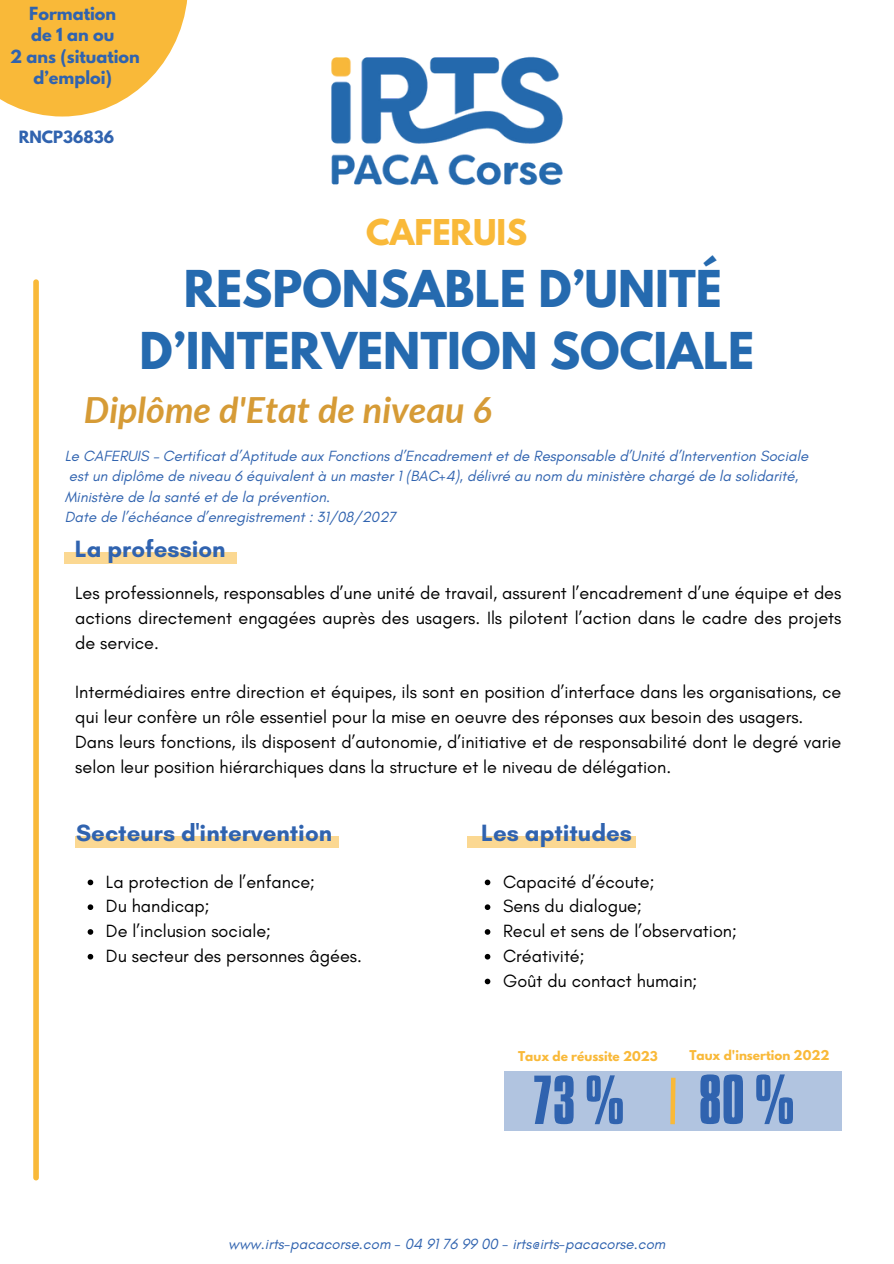
<style>
.page{position:relative;width:894px;height:1264px;background:#fff}
.page>*{position:absolute;margin:0;border:0;box-sizing:border-box;transform-origin:0 0}
.t1{font:60.6px "Aka Acid GR Compacta";color:#3063af}
.t2{font:59.55px "Aka Acid GR Compacta";color:#3063af}
.t3{font:700 45px/61.8px "League Spartan";color:#256aaf;text-align:center}
.t4{font:italic 700 36px "Lato";color:#d69b36}
.t5{font:700 31.5px "League Spartan";color:#f9b939}
.t6{font:700 24px "Glacial Indifference";color:#3063af}
.t7{font:18px/24.8px "Glacial Indifference";color:#000;text-align:justify}
.t8{font:700 16.05px/21.3px "League Spartan";color:#3063af;text-align:center}
.t9{font:italic 15px/20.2px "Glacial Indifference";color:#3063af}
.t10{font:700 15px "League Spartan";color:#3063af}
.t11{font:700 12px "League Spartan";color:#f9b939}
</style>
<div class="page">
<svg style="left:0;top:0;width:188px;height:116px;fill:#f9b939"></svg>
<svg style="left:33px;top:279px;width:6px;height:901px;background:#f9bd45"></svg>
<div style="left:64px;top:552px;width:173px;height:11px;background:#fbd892"></div>
<div style="left:467px;top:835px;width:168px;height:12px;background:#fbd892"></div>
<svg style="left:484px;top:879px;width:6px;height:6px"></svg>
<svg style="left:484px;top:904px;width:6px;height:6px"></svg>
<svg style="left:484px;top:929px;width:6px;height:5px"></svg>
<svg style="left:484px;top:953px;width:6px;height:6px"></svg>
<svg style="left:484px;top:978px;width:6px;height:6px"></svg>
<div style="left:75px;top:835px;width:263px;height:12px;background:#fbd892"></div>
<img style="left:331px;top:56px;width:232px;height:130px">
<svg style="left:88px;top:879px;width:5px;height:6px"></svg>
<svg style="left:88px;top:904px;width:5px;height:6px"></svg>
<svg style="left:88px;top:929px;width:5px;height:5px"></svg>
<svg style="left:88px;top:953px;width:5px;height:6px"></svg>
<div style="left:504px;top:1071px;width:168px;height:59px;background:#b1c4e0"></div>
<div style="left:673px;top:1071px;width:168px;height:59px;background:#b1c4e0"></div>
<svg style="left:670px;top:1073px;width:6px;height:55px"></svg>
<h5 class="t8" style="left:29px;top:5px;width:88px">Formation</h5>
<h6 class="t8" style="left:31px;top:26px;width:85px">de 1 an ou</h6>
<h6 class="t8" style="left:10px;top:48px;width:131px">2 ans (situation d’emploi)</h6>
<p class="t10" style="left:19px;top:129px;width:97px">RNCP36836</p>
<h1 class="t5" style="left:366px;top:217px;width:163px">CAFERUIS</h1>
<h5 class="t3" style="left:139px;top:264px;width:616px">RESPONSABLE D’UNITÉ<br>D’INTERVENTION SOCIALE</h5>
<p class="t4" style="left:84px;top:387px;width:409px">Diplôme d'Etat de niveau 6</p>
<p class="t9" style="left:65px;top:445px;width:744px">Le CAFERUIS – Certificat d’Aptitude aux Fonctions d’Encadrement et de Responsable d’Unité d’Intervention Sociale</p>
<p class="t9" style="left:65px;top:466px;width:734px">est un diplôme de niveau 6 équivalent à un master 1 (BAC+4), délivré au nom du ministère chargé de la solidarité,<br>Ministère de la santé et de la prévention.</p>
<p class="t9" style="left:65px;top:506px;width:332px">Date de l’échéance d’enregistrement : 31/08/2027</p>
<p class="t6" style="left:75px;top:534px;width:152px">La profession</p>
<p class="t7" style="left:75px;top:580px;width:767px">Les professionnels, responsables d’une unité de travail, assurent l’encadrement d’une équipe et des actions directement engagées auprès des usagers. Ils pilotent l’action dans le cadre des projets de service.</p>
<p class="t7" style="left:75px;top:679px;width:767px;text-align:left">Intermédiaires entre direction et équipes, ils sont en position d’interface dans les organisations, ce qui leur confère un rôle essentiel pour la mise en oeuvre des réponses aux besoin des usagers.<br>Dans leurs fonctions, ils disposent d’autonomie, d’initiative et de responsabilité dont le degré varie selon leur position hiérarchiques dans la structure et le niveau de délégation.</p>
<p class="t6" style="left:76px;top:817px;width:257px">Secteurs d'intervention</p>
<p class="t7" style="left:106px;top:868px;width:210px">La protection de l’enfance;</p>
<p class="t7" style="left:106px;top:893px;width:105px">Du handicap;</p>
<p class="t7" style="left:106px;top:918px;width:166px">De l’inclusion sociale;</p>
<p class="t7" style="left:106px;top:943px;width:257px">Du secteur des personnes âgées.</p>
<p class="t6" style="left:481px;top:817px;width:152px">Les aptitudes</p>
<p class="t7" style="left:503px;top:868px;width:153px">Capacité d’écoute;</p>
<h4 class="t7" style="left:503px;top:893px;width:140px">Sens du dialogue;</h4>
<h2 class="t7" style="left:503px;top:918px;width:235px">Recul et sens de l’observation;</h2>
<h3 class="t7" style="left:503px;top:943px;width:83px">Créativité;</h3>
<p class="t7" style="left:503px;top:967px;width:196px">Goût du contact humain;</p>
<p class="t11" style="left:518px;top:1050px;width:141px">Taux de réussite 2023</p>
<p class="t2" style="left:532px;top:1077px;width:94px">73%</p>
<h1 class="t11" style="left:689px;top:1049px;width:142px">Taux d'insertion 2022</h1>
<p class="t1" style="left:698px;top:1076px;width:98px">80%</p>
<h5 class="t9" style="left:228px;top:1233px;width:438px">www.irts-pacacorse.com - 04 91 76 99 00 - irts@irts-pacacorse.com</h5>
</div>
